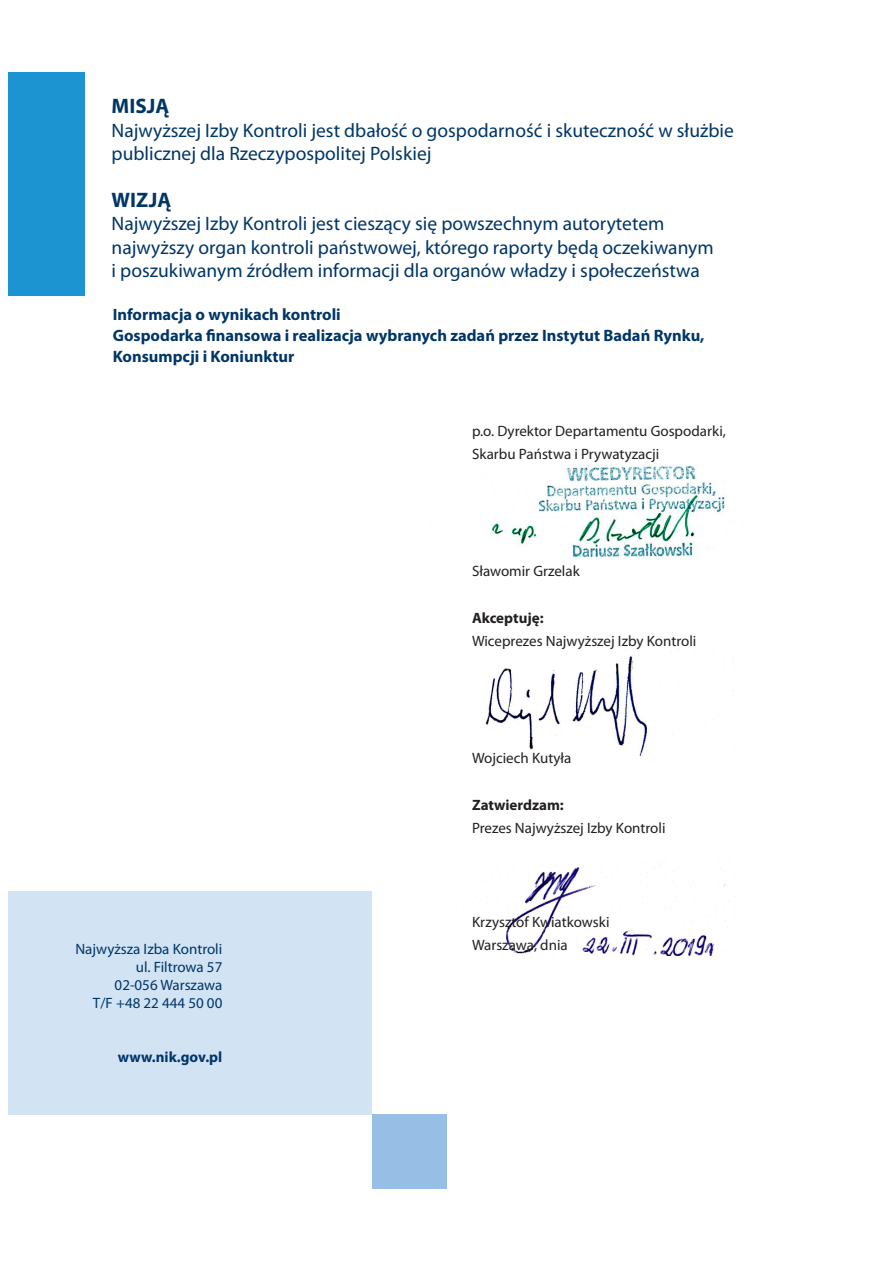
<style>
.page{position:relative;width:893px;height:1263px;background:#fff}
.page>*{position:absolute;margin:0;border:0;box-sizing:border-box;transform-origin:0 0}
.t1{font:700 21px "Myriad Pro";color:#003667}
.t2{font:19.5px/23.4px "Myriad Pro";color:#003667}
.t3{font:700 16.5px/21px "Myriad Pro";color:#003667}
.t4{font:15px/23.4px "Myriad Pro";color:#231f20}
.t5{font:15px/18px "Myriad Pro";color:#003667;text-align:right}
.t6{font:700 15px "Myriad Pro";color:#231f20}
.t7{font:700 15px "Myriad Pro";color:#003667}
</style>
<div class="page">
<img style="left:478px;top:865px;width:256px;height:91px">
<img style="left:485px;top:650px;width:249px;height:106px">
<img style="left:491px;top:465px;width:234px;height:94px">
<div style="left:9px;top:891px;width:363px;height:223px;background:#d2e3f4"></div>
<div style="left:9px;top:72px;width:76px;height:224px;background:#1c94d2"></div>
<div style="left:372px;top:1114px;width:74px;height:75px;background:#97bfe6"></div>
<p class="t1" style="left:112px;top:92px;width:59px">MISJĄ</p>
<p class="t2" style="left:112px;top:118px;width:624px">Najwyższej Izby Kontroli jest dbałość o gospodarność i skuteczność w służbie publicznej dla Rzeczypospolitej Polskiej</p>
<p class="t1" style="left:112px;top:186px;width:61px">WIZJĄ</p>
<p class="t2" style="left:112px;top:212px;width:604px">Najwyższej Izby Kontroli jest cieszący się powszechnym autorytetem najwyższy organ kontroli państwowej, którego raporty będą oczekiwanym i poszukiwanym źródłem informacji dla organów władzy i społeczeństwa</p>
<p class="t3" style="left:113px;top:303px;width:593px">Informacja o wynikach kontroli<br>Gospodarka finansowa i realizacja wybranych zadań przez Instytut Badań Rynku,<br>Konsumpcji i Koniunktur</p>
<p class="t4" style="left:472px;top:419px;width:255px">p.o. Dyrektor Departamentu Gospodarki,<br>Skarbu Państwa i Prywatyzacji</p>
<p class="t4" style="left:472px;top:559px;width:109px">Sławomir Grzelak</p>
<p class="t6" style="left:472px;top:608px;width:73px">Akceptuję:</p>
<p class="t4" style="left:472px;top:629px;width:226px">Wiceprezes Najwyższej Izby Kontroli</p>
<p class="t5" style="left:75px;top:940px;width:148px">Najwyższa Izba Kontroli ul. Filtrowa 57<br>02-056 Warszawa<br>T/F +48 22 444 50 00</p>
<p class="t7" style="left:118px;top:1047px;width:106px">www.nik.gov.pl</p>
<p class="t4" style="left:472px;top:746px;width:101px">Wojciech Kutyła</p>
<p class="t6" style="left:472px;top:795px;width:93px">Zatwierdzam:</p>
<p class="t4" style="left:472px;top:816px;width:195px">Prezes Najwyższej Izby Kontroli</p>
<p class="t4" style="left:472px;top:910px;width:139px">Krzysztof Kwiatkowski<br>Warszawa, dnia</p>
</div>
